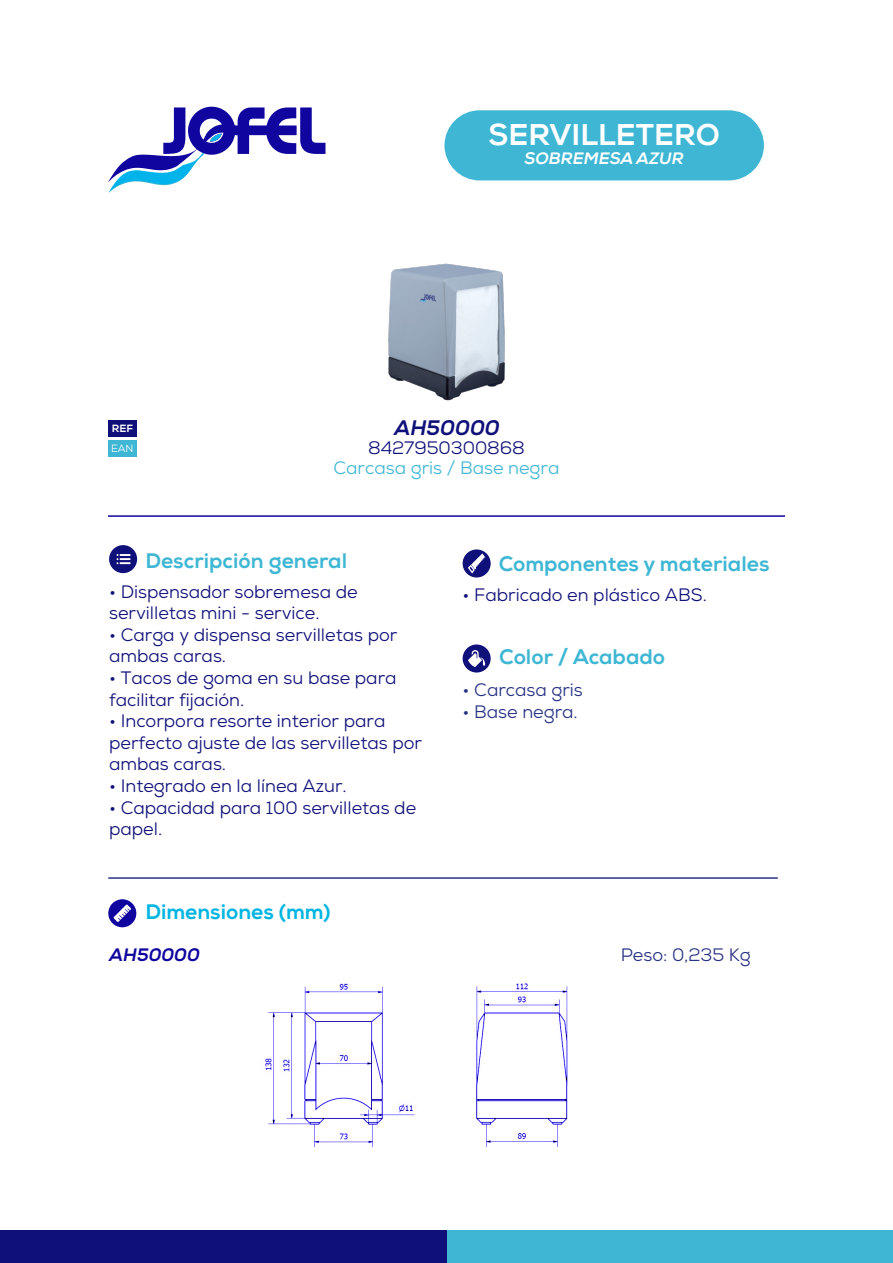
<style>
.page{position:relative;width:893px;height:1263px;background:#fff}
.page>*{position:absolute;margin:0;border:0;box-sizing:border-box;transform-origin:0 0}
.t1{font:800 30px "Nexa";color:#fff}
.t2{font:800 21px "Nexa";color:#3fb7d4}
.t3{font:800 21px "Nexa";color:#00b5e2}
.t4{font:italic 800 21px "Nexa";color:#10107a}
.t5{font:18px/21.6px "Nexa";color:#10107a}
.t6{font:18px "Nexa";color:#263183}
.t7{font:18px "Nexa";color:#3fb7d4}
.t8{font:italic 800 18px "Nexa";color:#10069f}
.t9{font:italic 800 16.5px "Nexa";color:#fff}
.t10{font:800 10.5px "Nexa";color:#fff}
.t11{font:10.5px "Nexa";color:#fff}
</style>
<div class="page">
<div style="left:0;top:1231px;width:447px;height:32px;background:#10107a"></div>
<div style="left:447px;top:1231px;width:446px;height:32px;background:#3fb7d4"></div>
<div style="left:444px;top:110px;width:320px;height:70px;background:#3fb7d4;border-radius:35px"></div>
<div style="left:108px;top:421px;width:29px;height:16px;background:#10107a"></div>
<svg style="left:108px;top:899px;width:28px;height:28px"></svg>
<svg style="left:109px;top:545px;width:28px;height:28px"></svg>
<img style="left:388px;top:263px;width:117px;height:138px">
<hr style="left:108px;top:877px;width:670px;height:2px;background:#263183">
<div style="left:108px;top:440px;width:29px;height:17px;background:#3fb7d4"></div>
<svg style="left:463px;top:549px;width:28px;height:28px"></svg>
<svg style="left:463px;top:644px;width:28px;height:28px"></svg>
<hr style="left:108px;top:515px;width:677px;height:2px;background:#10069f">
<svg style="left:265px;top:983px;width:303px;height:164px"></svg>
<svg style="left:108px;top:107px;width:218px;height:86px"></svg>
<h1 class="t1" style="left:488px;top:116px;width:233px">SERVILLETERO</h1>
<p class="t9" style="left:524px;top:149px;width:161px">SOBREMESA AZUR</p>
<p class="t4" style="left:394px;top:414px;width:107px">AH50000</p>
<p class="t7" style="left:333px;top:457px;width:227px">Carcasa gris / Base negra</p>
<p class="t10" style="left:112px;top:422px;width:23px">REF</p>
<p class="t11" style="left:111px;top:442px;width:24px">EAN</p>
<p class="t5" style="left:368px;top:437px;width:158px">8427950300868</p>
<p class="t2" style="left:145px;top:548px;width:203px">Descripción general</p>
<p class="t5" style="left:109px;top:580px;width:250px">• Dispensador sobremesa de servilletas mini - service.</p>
<p class="t5" style="left:109px;top:624px;width:290px">• Carga y dispensa servilletas por ambas caras.</p>
<p class="t5" style="left:109px;top:667px;width:289px">• Tacos de goma en su base para facilitar fijación.</p>
<p class="t5" style="left:109px;top:710px;width:314px">• Incorpora resorte interior para perfecto ajuste de las servilletas por ambas caras.</p>
<p class="t5" style="left:109px;top:775px;width:239px">• Integrado en la línea Azur.</p>
<p class="t5" style="left:109px;top:796px;width:309px">• Capacidad para 100 servilletas de papel.</p>
<p class="t3" style="left:145px;top:899px;width:187px">Dimensiones (mm)</p>
<p class="t2" style="left:499px;top:551px;width:272px">Componentes y materiales</p>
<p class="t5" style="left:463px;top:584px;width:246px">• Fabricado en plástico ABS.</p>
<p class="t2" style="left:499px;top:644px;width:167px">Color / Acabado</p>
<p class="t6" style="left:463px;top:678px;width:122px">• Carcasa gris</p>
<p class="t6" style="left:463px;top:700px;width:117px">• Base negra.</p>
<p class="t8" style="left:109px;top:944px;width:92px">AH50000</p>
<p class="t6" style="left:621px;top:944px;width:132px">Peso: 0,235 Kg</p>
</div>
